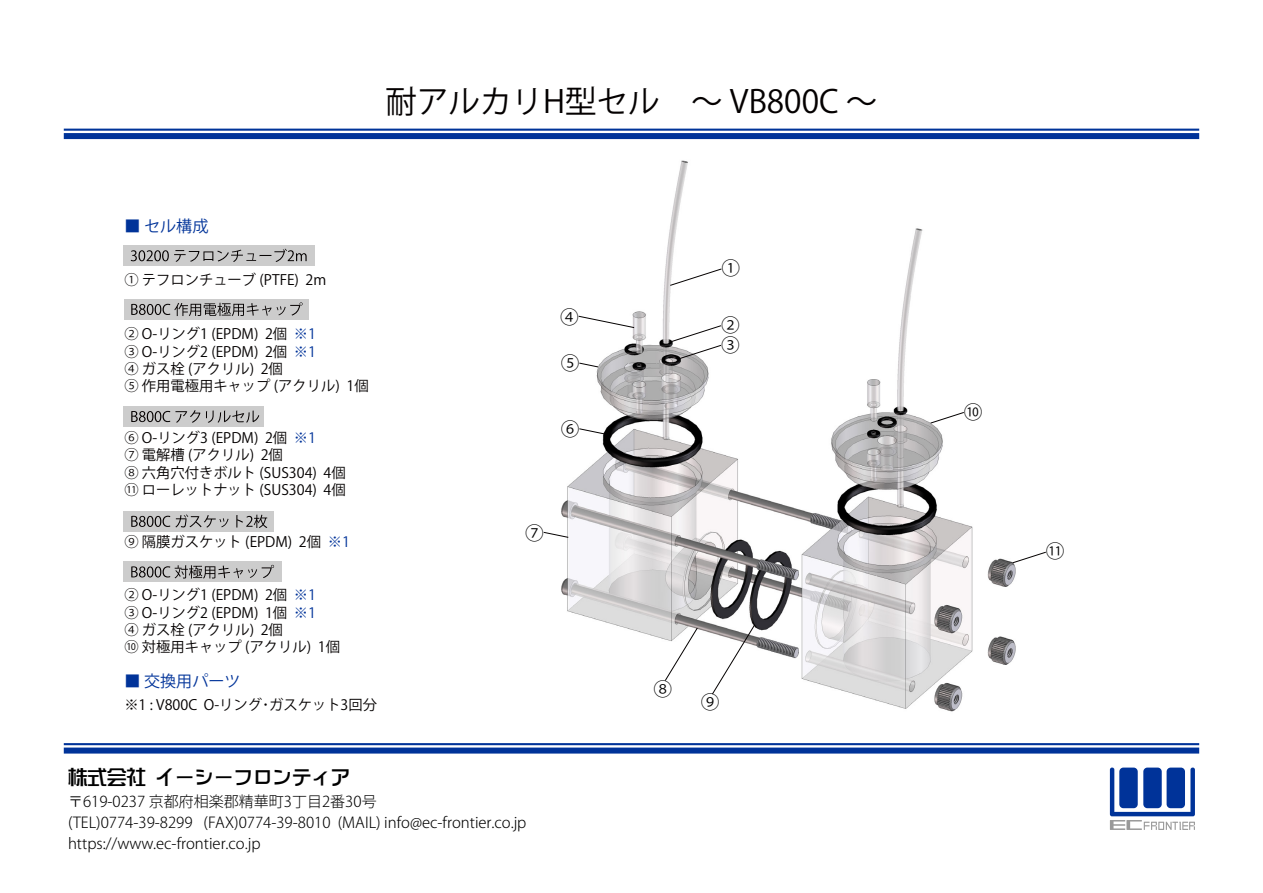
<style>
.page{position:relative;width:1263px;height:893px;background:#fff}
.page>*{position:absolute;margin:0;border:0;box-sizing:border-box;transform-origin:0 0}
.t1{font:31.5px "Koz Go Pro";color:#040000}
.t2{font:19.5px "Singeitai EG4 Extra SJIS";color:#000}
.t3{font:18.75px/19.6px "Koz Go Pr 6 N";color:#000}
.t4{font:16.05px "Koz Go Pro";color:#039}
.t5{font:300 15px/21px "Koz Go Pro";color:#000}
.t6{font:14.25px/17.4px "Koz Go Pro";color:#040000}
.s1{color:#000}
.s2{color:#039}
</style>
<div class="page">
<img style="left:561px;top:160px;width:455px;height:552px">
<svg style="left:665px;top:627px;width:33px;height:54px"></svg>
<svg style="left:712px;top:624px;width:43px;height:71px"></svg>
<svg style="left:670px;top:268px;width:52px;height:18px"></svg>
<svg style="left:671px;top:325px;width:50px;height:34px"></svg>
<svg style="left:578px;top:316px;width:57px;height:12px"></svg>
<svg style="left:579px;top:363px;width:20px;height:4px"></svg>
<svg style="left:579px;top:428px;width:27px;height:7px"></svg>
<svg style="left:543px;top:532px;width:26px;height:6px"></svg>
<svg style="left:930px;top:412px;width:34px;height:12px"></svg>
<svg style="left:1012px;top:552px;width:34px;height:11px"></svg>
<div style="left:124px;top:245px;width:191px;height:21px;background:#ccc"></div>
<svg style="left:131px;top:249px;width:176px;height:13px"></svg>
<div style="left:124px;top:299px;width:184px;height:20px;background:#ccc"></div>
<svg style="left:131px;top:302px;width:172px;height:14px"></svg>
<div style="left:124px;top:406px;width:140px;height:20px;background:#ccc"></div>
<svg style="left:131px;top:410px;width:128px;height:13px"></svg>
<div style="left:124px;top:562px;width:158px;height:20px;background:#ccc"></div>
<svg style="left:131px;top:565px;width:143px;height:14px"></svg>
<div style="left:124px;top:511px;width:150px;height:20px;background:#ccc"></div>
<svg style="left:131px;top:514px;width:98px;height:14px"></svg>
<svg style="left:236px;top:515px;width:31px;height:13px"></svg>
<div style="left:64px;top:133px;width:1135px;height:6px;background:#039"></div>
<hr style="left:64px;top:129px;width:1135px;height:2px;background:#039">
<svg style="left:1110px;top:768px;width:85px;height:62px"></svg>
<div style="left:1166px;top:768px;width:19px;height:40px;background:#039;border-radius:4px"></div>
<div style="left:1143px;top:768px;width:19px;height:40px;background:#039;border-radius:4px"></div>
<div style="left:1119px;top:768px;width:19px;height:40px;background:#039;border-radius:4px"></div>
<div style="left:64px;top:748px;width:1135px;height:6px;background:#039"></div>
<hr style="left:64px;top:743px;width:1135px;height:2px;background:#039">
<h1 class="t1" style="left:385px;top:81px;width:493px">耐アルカリH型セル　～ VB800C ～</h1>
<p class="t4" style="left:124px;top:216px;width:86px">■ セル構成</p>
<p class="t6" style="left:124px;top:272px;width:204px">① テフロンチューブ (PTFE) 2m</p>
<p class="t6" style="left:124px;top:325px;width:246px">② O-リング<span class="s1">1</span> (EPDM) 2個 <span class="s2">※1<br></span>③ O-リング<span class="s1">2</span> (EPDM) 2個 <span class="s2">※1<br></span>④ ガス栓 (アクリル) 2個<br>⑤ 作用電極用キャップ (アクリル) 1個</p>
<p class="t6" style="left:124px;top:430px;width:223px">⑥ O-リング<span class="s1">3</span> (EPDM) 2個 <span class="s2">※1<br></span>⑦ 電解槽 (アクリル) 2個<br>⑧ 六角穴付きボルト (SUS304) 4個⑪ ローレットナット (SUS304) 4個</p>
<p class="t6" style="left:124px;top:533px;width:227px">⑨ 隔膜ガスケット (EPDM) 2個 <span class="s2">※1</span></p>
<p class="t6" style="left:124px;top:587px;width:217px">② O-リング<span class="s1">1</span> (EPDM) 2個 <span class="s2">※1<br></span>③ O-リング<span class="s1">2</span> (EPDM) 1個 <span class="s2">※1<br></span>④ ガス栓 (アクリル) 2個<br>⑩ 対極用キャップ (アクリル) 1個</p>
<p class="t4" style="left:124px;top:671px;width:118px">■ 交換用パーツ</p>
<p class="t6" style="left:124px;top:696px;width:254px">※1 : V800C O-リング･ガスケット3回分</p>
<h3 class="t3" style="left:560px;top:307px;width:20px">④</h3>
<h3 class="t3" style="left:561px;top:354px;width:20px">⑤</h3>
<h3 class="t3" style="left:561px;top:420px;width:20px">⑥</h3>
<h3 class="t3" style="left:525px;top:523px;width:20px">⑦</h3>
<h3 class="t3" style="left:721px;top:259px;width:20px">①</h3>
<h3 class="t3" style="left:721px;top:316px;width:20px">②<br>③</h3>
<h3 class="t3" style="left:654px;top:680px;width:20px">⑧</h3>
<h3 class="t3" style="left:701px;top:693px;width:20px">⑨</h3>
<h2 class="t2" style="left:68px;top:768px;width:284px">株式会社イーシーフロンティア</h2>
<p class="t5" style="left:68px;top:791px;width:460px">〒619-0237 京都府相楽郡精華町3丁目2番30号<br>(TEL)0774-39-8299 (FAX)0774-39-8010 (MAIL) info@ec-frontier.co.jp https://www.ec-frontier.co.jp</p>
<h3 class="t3" style="left:964px;top:402px;width:20px">⑩</h3>
<h3 class="t3" style="left:1046px;top:542px;width:20px">⑪</h3>
</div>
